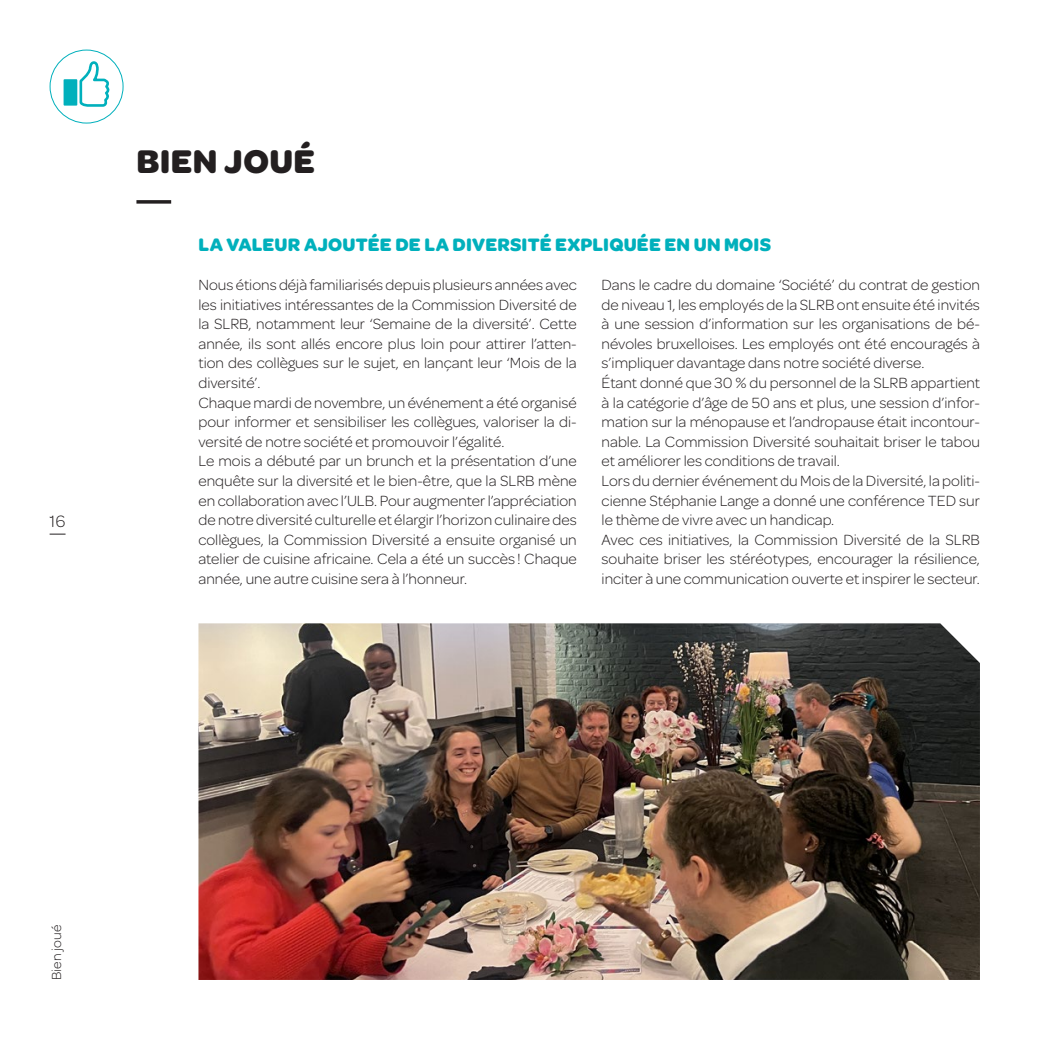
<style>
.page{position:relative;width:1042px;height:1042px;background:#fff}
.page>*{position:absolute;margin:0;border:0;box-sizing:border-box;transform-origin:0 0}
.t1{font:700 35px "Omnes";letter-spacing:.01em;color:#231f20}
.t2{font:700 19.25px "Omnes";letter-spacing:.01em;color:#00b0bc}
.t3{font:300 17.5px "Omnes";color:#231f20}
.t4{font:300 15.75px/19.6px "Omnes";color:#231f20}
.t5{font:300 14px "Omnes";letter-spacing:.01em;color:#231f20}
</style>
<div class="page">
<svg style="left:50px;top:534px;width:16px;height:1px"></svg>
<svg style="left:136px;top:200px;width:35px;height:4px"></svg>
<div style="left:50px;top:50px;width:73px;height:73px;border:1px solid #00b0bc;border-radius:50%"></div>
<div style="left:64px;top:79px;width:13px;height:27px;background:#00b0bc;border:2px solid #00b0bc"></div>
<svg style="left:79px;top:61px;width:31px;height:46px"></svg>
<img style="left:198px;top:623px;width:782px;height:357px">
<p class="t3" style="left:50px;top:510px;width:17px">16</p>
<h1 class="t1" style="left:136px;top:136px;width:180px">BIEN JOUÉ</h1>
<p class="t2" style="left:198px;top:230px;width:574px">LA VALEUR AJOUTÉE DE LA DIVERSITÉ EXPLIQUÉE EN UN MOIS</p>
<p class="t4" style="left:198px;top:275px;width:380px">Nous étions déjà familiarisés depuis plusieurs années avec les initiatives intéressantes de la Commission Diversité de la SLRB, notamment leur ‘Semaine de la diversité’. Cette année, ils sont allés encore plus loin pour attirer l’atten&shy;tion des collègues sur le sujet, en lançant leur ‘Mois de la diversité’.<br>Chaque mardi de novembre, un événement a été organisé pour informer et sensibiliser les collègues, valoriser la di&shy;versité de notre société et promouvoir l’égalité.<br>Le mois a débuté par un brunch et la présentation d’une enquête sur la diversité et le bien-être, que la SLRB mène en collaboration avec l’ULB. Pour augmenter l’appréciation de notre diversité culturelle et élargir l’horizon culinaire des collègues, la Commission Diversité a ensuite organisé un atelier de cuisine africaine. Cela a été un succès ! Chaque année, une autre cuisine sera à l’honneur.</p>
<p class="t4" style="left:601px;top:274px;width:380px">Dans le cadre du domaine ‘Société’ du contrat de gestion de niveau 1, les employés de la SLRB ont ensuite été invités à une session d’information sur les organisations de bé&shy;névoles bruxelloises. Les employés ont été encouragés à s’impliquer davantage dans notre société diverse.<br>Étant donné que 30 % du personnel de la SLRB appartient à la catégorie d’âge de 50 ans et plus, une session d’infor&shy;mation sur la ménopause et l’andropause était incontour&shy;nable. La Commission Diversité souhaitait briser le tabou et améliorer les conditions de travail.<br>Lors du dernier événement du Mois de la Diversité, la politi&shy;cienne Stéphanie Lange a donné une conférence TED sur le thème de vivre avec un handicap.<br>Avec ces initiatives, la Commission Diversité de la SLRB souhaite briser les stéréotypes, encourager la résilience, inciter à une communication ouverte et inspirer le secteur.</p>
<p class="t5" style="left:47px;top:980px;width:57px;rotate:-90deg">Bien joué</p>
</div>
